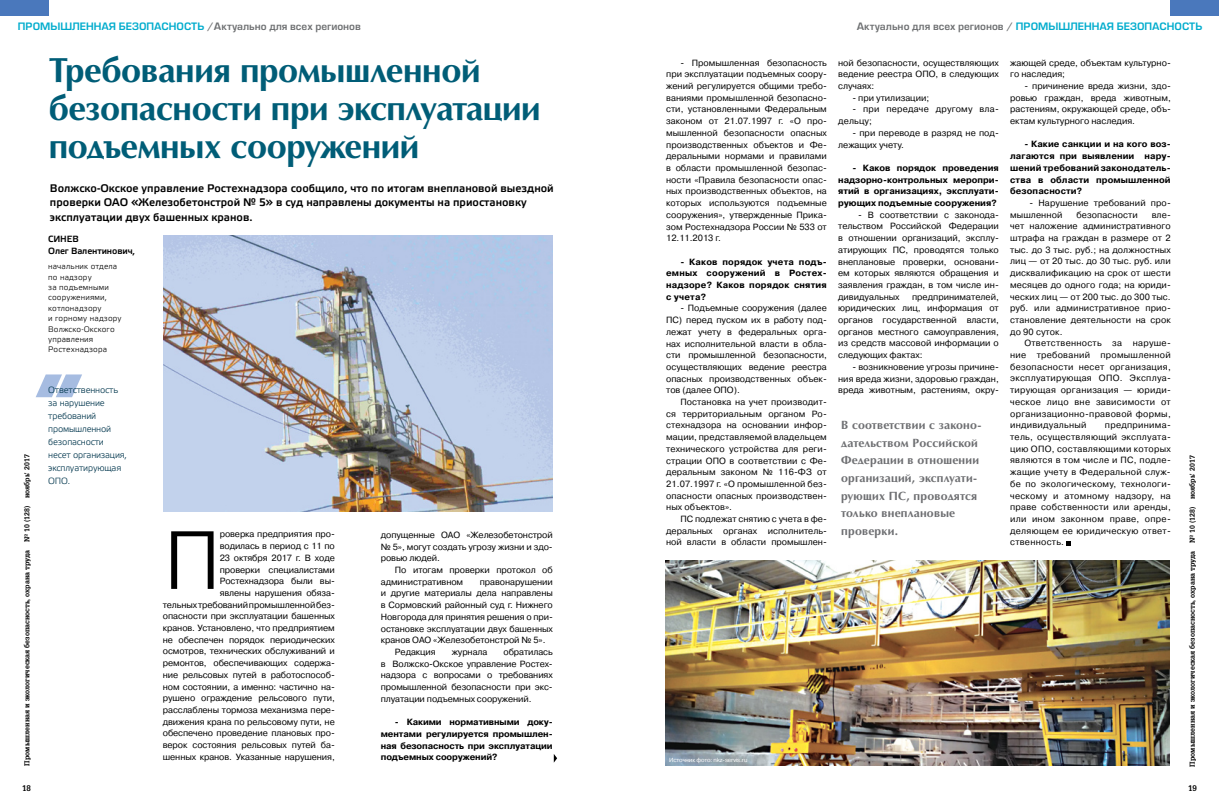
<style>
.page{position:relative;width:1219px;height:808px;background:#fff}
.page>*{position:absolute;margin:0;border:0;box-sizing:border-box;transform-origin:0 0}
.t1{font:82.6px "Elektra Light Pro";color:#000}
.t2{font:700 35px/38px "AG Opus";letter-spacing:-.01em;color:#005d77}
.t3{font:700 12px/17.6px "AG Opus";letter-spacing:.02em;color:#6f7073}
.t4{font:700 11px/14.3px "Elektra Light Pro";color:#000}
.t5{font:10px "Europe Demi";color:#6d6f71}
.t6{font:9px/11.7px "Pragmatica C";letter-spacing:-.01em;color:#000;text-align:justify}
.t7{font:700 9px/11.7px "Pragmatica C";color:#000;text-align:justify}
.t8{font:9px/13px "Elektra Light Pro";letter-spacing:-.02em;color:#00364d}
.t9{font:9px/11.7px "Pragmatica C";letter-spacing:.01em;color:#000}
.t10{font:9px/11.7px "Pragmatica C";letter-spacing:.02em;color:#000}
.t11{font:700 9px/11.7px "Elektra Light Pro";letter-spacing:-.01em;color:#000}
.t12{font:8px/10.4px "Elektra Light Pro";letter-spacing:.02em;color:#000}
.t13{font:700 8px "AG Gloria";color:#000}
.t14{font:700 7px "AG Gloria";color:#000}
.t15{font:6px "Pragmatica C";letter-spacing:-.02em;color:#fff}
.s1{color:#00accd}
</style>
<div class="page">
<img style="left:164px;top:235px;width:389px;height:277px">
<img style="left:665px;top:560px;width:505px;height:205px">
<svg style="left:36px;top:374px;width:46px;height:23px"></svg>
<div style="left:1171px;top:0;width:48px;height:15px;background:#4a78bc"></div>
<div style="left:0;top:0;width:48px;height:15px;background:#4a78bc"></div>
<svg style="left:554px;top:754px;width:3px;height:9px"></svg>
<svg style="left:1066px;top:541px;width:5px;height:5px"></svg>
<p class="t5" style="left:18px;top:20px;width:345px"><span class="s1">промышлеННая безопасНость</span> /актуально для всех регионов</p>
<p class="t5" style="left:857px;top:20px;width:347px">актуально для всех регионов / <span class="s1">промышлеННая безопасНость</span></p>
<p class="t14" style="left:23px;top:766px;width:313px;rotate:-90deg">Промышленная и экологическая безопасность, охрана труда № 10 (128) ноябрь' 2017</p>
<p class="t13" style="left:22px;top:784px;width:10px">18</p>
<h2 class="t2" style="left:49px;top:52px;width:493px">Требования промышленной безопасности при эксплуатации подъемных сооружений</h2>
<p class="t4" style="left:50px;top:181px;width:505px">Волжско-Окское управление Ростехнадзора сообщило, что по итогам внеплановой выездной проверки ОАО «Железобетонстрой № 5» в суд направлены документы на приостановку эксплуатации двух башенных кранов.</p>
<p class="t11" style="left:48px;top:233px;width:88px">СИНЕВ<br>Олег Валентинович,</p>
<p class="t12" style="left:48px;top:262px;width:75px">начальник отдела по надзору<br>за подъемными сооружениями, котлонадзору<br>и горному надзору<br>Волжско-Окского управления<br>Ростехнадзора</p>
<p class="t8" style="left:48px;top:384px;width:80px">Ответственность за нарушение требований промышленной безопасности несет организация, эксплуатирующая<br>ОПО.</p>
<p class="t6" style="left:163px;top:528px;width:173px;text-align:right">роверка предприятия про-<br>водилась в период с 11 по<br>23 октября 2017 г. В ходе<br>проверки специалистами Ростехнадзора были вы-<br>явлены нарушения обяза-<br>тельных требований промышленной без&shy;опасности при эксплуатации башенных кранов. Установлено, что предприятием не обеспечен порядок периодических осмотров, технических обслуживаний и ремонтов, обеспечивающих содержа&shy;ние рельсовых путей в работоспособ&shy;ном состоянии, а именно: частично на&shy;рушено ограждение рельсового пути, расслаблены тормоза механизма пере&shy;движения крана по рельсовому пути, не обеспечено проведение плановых про&shy;верок состояния рельсовых путей ба&shy;шенных кранов. Указанные нарушения,</p>
<p class="t6" style="left:381px;top:529px;width:173px">допущенные ОАО «Железобетонстрой № 5», могут создать угрозу жизни и здо&shy;ровью людей.</p>
<h1 class="t1" style="left:163px;top:516px;width:60px">П</h1>
<p class="t6" style="left:381px;top:564px;width:173px;text-indent:14px">По итогам проверки протокол об административном</p>
<p class="t6" style="left:480px;top:576px;width:74px">правонарушении</p>
<p class="t6" style="left:381px;top:587px;width:173px">и другие материалы дела направлены</p>
<p class="t6" style="left:381px;top:599px;width:173px">в Сормовский районный суд г. Нижнего</p>
<p class="t6" style="left:381px;top:611px;width:173px">Новгорода для принятия решения о при-</p>
<p class="t6" style="left:381px;top:623px;width:173px">остановке эксплуатации двух башенных</p>
<p class="t6" style="left:381px;top:634px;width:166px">кранов ОАО «Железобетонстрой № 5».</p>
<p class="t6" style="left:395px;top:646px;width:42px">Редакция</p>
<p class="t6" style="left:452px;top:646px;width:37px">журнала</p>
<p class="t6" style="left:381px;top:646px;width:173px;text-indent:123px">обратилась в Волжско-Окское управление Ростех&shy;надзора с вопросами о требованиях промышленной безопасности при экс&shy;плуатации подъемных сооружений.</p>
<p class="t7" style="left:381px;top:716px;width:173px;text-indent:14px">- Какими нормативными доку&shy;ментами регулируется промышлен&shy;ная безопасность при эксплуатации подъемных сооружений?</p>
<p class="t6" style="left:666px;top:57px;width:162px;text-indent:14px">- Промышленная безопасность при эксплуатации подъемных соору&shy;жений регулируется общими требо&shy;ваниями промышленной безопасно&shy;сти, установленными Федеральным законом от 21.07.1997 г. «О про&shy;мышленной безопасности опасных производственных объектов и Фе&shy;деральными нормами и правилами в области промышленной безопас&shy;ности «Правила безопасности опас&shy;ных производственных объектов, на которых используются подъемные сооружения», утвержденные Прика&shy;зом Ростехнадзора России № 533 от 12.11.2013 г.</p>
<p class="t7" style="left:666px;top:256px;width:162px;text-indent:14px">- Каков порядок учета подъ&shy;емных сооружений в Ростех&shy;надзоре? Каков порядок снятия с учета?</p>
<p class="t6" style="left:666px;top:302px;width:162px;text-indent:14px">- Подъемные сооружения (далее ПС) перед пуском их в работу под&shy;лежат учету в федеральных орга&shy;нах исполнительной власти в обла&shy;сти промышленной безопасности, осуществляющих ведение реестра опасных производственных объек&shy;тов (далее ОПО).</p>
<p class="t6" style="left:666px;top:396px;width:162px;text-indent:14px">Постановка на учет производит&shy;ся территориальным органом Ро&shy;стехнадзора на основании инфор&shy;мации, представляемой владельцем технического устройства для реги&shy;страции ОПО в соответствии с Фе&shy;деральным законом № 116-ФЗ от 21.07.1997 г. «О промышленной без&shy;опасности опасных производствен&shy;ных объектов».</p>
<p class="t6" style="left:666px;top:513px;width:162px;text-indent:14px">ПС подлежат снятию с учета в фе&shy;деральных органах исполнитель&shy;ной власти в области промышлен-</p>
<p class="t6" style="left:838px;top:57px;width:162px">ной безопасности, осуществляющих ведение реестра OПО, в следующих случаях:</p>
<p class="t6" style="left:852px;top:92px;width:78px">- при утилизации;</p>
<p class="t10" style="left:838px;top:104px;width:162px;text-indent:14px">- при передаче другому вла&shy;дельцу;</p>
<p class="t6" style="left:838px;top:127px;width:162px;text-indent:14px">- при переводе в разряд не под&shy;лежащих учету.</p>
<p class="t7" style="left:838px;top:162px;width:162px;text-indent:14px">- Каков порядок проведения надзорно-контрольных меропри&shy;ятий в организациях, эксплуати&shy;рующих подъемные сооружения?</p>
<p class="t6" style="left:838px;top:209px;width:162px;text-indent:20px">- В соответствии с законода&shy;тельством Российской Федерации в отношении организаций, эксплу&shy;атирующих ПС, проводятся только внеплановые проверки, основани&shy;ем которых являются обращения и заявления граждан, в том числе ин&shy;дивидуальных</p>
<p class="t6" style="left:838px;top:291px;width:162px;text-indent:74px">предпринимателей, юридических лиц, информация от органов государственной власти, органов местного самоуправления, из средств массовой информации о следующих фактах:</p>
<p class="t6" style="left:838px;top:361px;width:162px;text-indent:14px">- возникновение угрозы причине&shy;ния вреда жизни, здоровью граждан, вреда животным, растениям, окру-</p>
<h3 class="t3" style="left:841px;top:416px;width:142px">В соответствии с законо&shy;дательством Российской<br>Федерации в отношении организаций, эксплуати&shy;рующих ПС, проводятся только внеплановые проверки.</h3>
<p class="t6" style="left:1010px;top:57px;width:162px">жающей среде, объектам культурно&shy;го наследия;</p>
<p class="t6" style="left:1010px;top:80px;width:162px;text-indent:14px">- причинение вреда жизни, здо&shy;ровью граждан, вреда животным, растениям, окружающей среде, объ&shy;ектам культурного наследия.</p>
<p class="t7" style="left:1010px;top:139px;width:162px;text-indent:14px">- Какие санкции и на кого воз&shy;лагаются при выявлении нару&shy;шений требований законодатель&shy;ства в области промышленной безопасности?</p>
<p class="t9" style="left:1010px;top:197px;width:162px;text-indent:19px">- Нарушение требований про&shy;мышленной</p>
<p class="t9" style="left:1076px;top:209px;width:63px">безопасности</p>
<p class="t6" style="left:1010px;top:209px;width:162px;text-indent:142px">вле&shy;чет наложение административного штрафа на граждан в размере от 2 тыс. до 3 тыс. руб.; на должностных лиц — от 20 тыс. до 30 тыс. руб. или дисквалификацию на срок от шести месяцев до одного года; на юриди&shy;ческих лиц — от 200 тыс. до 300 тыс. руб. или административное прио&shy;становление деятельности на срок до 90 суток.</p>
<p class="t6" style="left:1010px;top:337px;width:162px;text-indent:14px">Ответственность за наруше&shy;ние требований промышленной безопасности несет организация, эксплуатирующая ОПО. Эксплуа&shy;тирующая организация — юриди&shy;ческое лицо вне зависимости от организационно-правовой формы, индивидуальный</p>
<p class="t6" style="left:1010px;top:419px;width:162px;text-indent:95px">предпринима&shy;тель, осуществляющий эксплуата&shy;цию ОПО, составляющими которых являются в том числе и ПС, подле&shy;жащие учету в Федеральной служ&shy;бе по экологическому, технологи&shy;ческому и атомному надзору, на праве собственности или аренды, или ином законном праве, опре&shy;деляющем ее юридическую ответ&shy;ственность.</p>
<p class="t15" style="left:669px;top:756px;width:80px">Источник фото: nkz-servis.ru</p>
<p class="t14" style="left:1188px;top:767px;width:313px;rotate:-90deg">Промышленная и экологическая безопасность, охрана труда № 10 (128) ноябрь' 2017</p>
<p class="t13" style="left:1188px;top:783px;width:10px">19</p>
</div>
